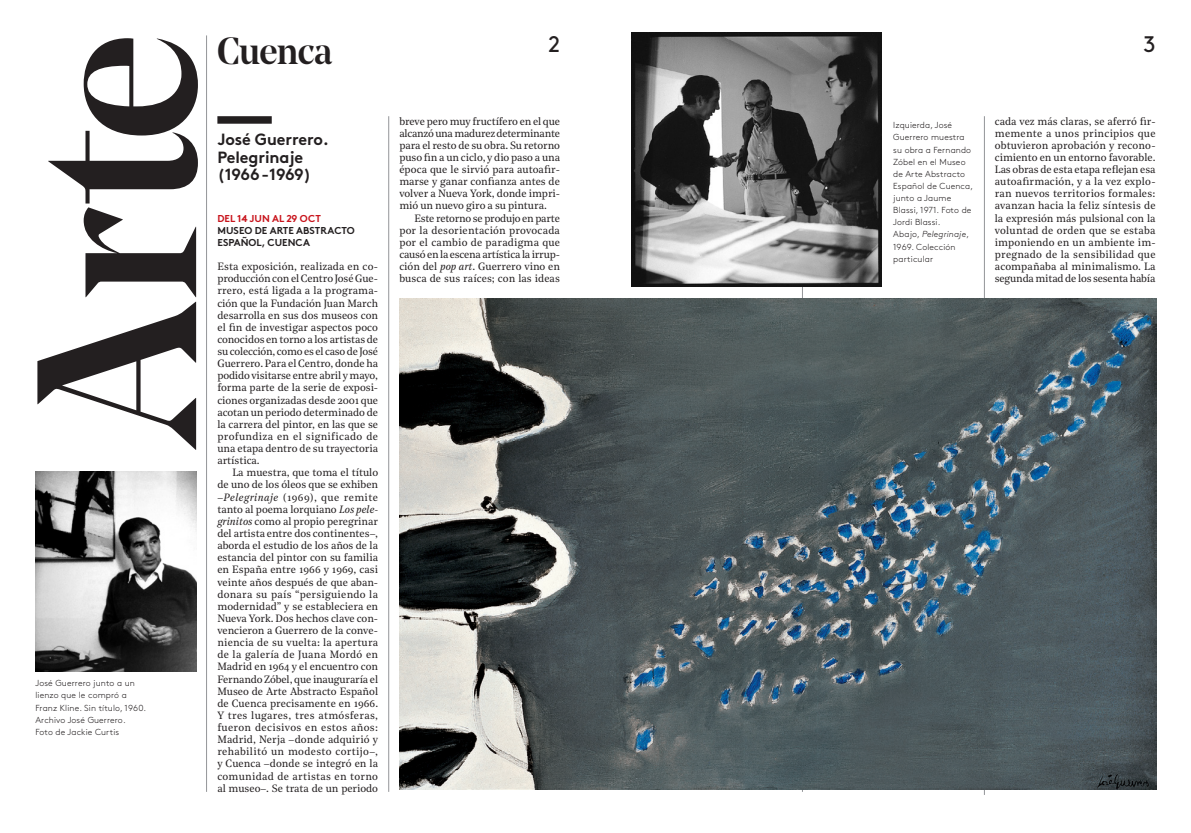
<style>
.page{position:relative;width:1191px;height:833px;background:#fff}
.page>*{position:absolute;margin:0;border:0;box-sizing:border-box;transform-origin:0 0}
.t1{font:500 225.75px "Noe Display";color:#231f20}
.Encabezados_Pagina{font:500 37.5px "Noe Display";letter-spacing:-.02em;color:#231f20}
.t2{font:22.5px "Brown Pro";color:#231f20}
.Titulo_acto{font:700 16.25px/17.5px "Brown Pro";letter-spacing:-.005em;color:#231f20}
.Texto{font:10.5px/12.1px "Noe Text";letter-spacing:-.005em;color:#231f20;text-align:justify}
.Fecha{font:700 10px/12.1px "Brown Pro";letter-spacing:.005em;color:#231f20}
.Pie_de_foto{font:300 8.75px/12.1px "Brown Pro";letter-spacing:.015em;color:#231f20}
.s1{font-style:italic}
.s2{color:#c8131b}
</style>
<div class="page">
<hr style="left:206px;top:35px;width:1px;height:757px;background:#939598">
<hr style="left:802px;top:116px;width:1px;height:676px;background:#939598">
<hr style="left:984px;top:116px;width:1px;height:679px;background:#939598">
<div style="left:217px;top:116px;width:55px;height:8px;background:#231f20"></div>
<hr style="left:388px;top:116px;width:1px;height:676px;background:#939598">
<img style="left:399px;top:298px;width:757px;height:491px">
<img style="left:631px;top:33px;width:250px;height:253px">
<img style="left:35px;top:471px;width:161px;height:200px">
<p class="t1" style="left:-25px;top:446px;width:415px;rotate:-90deg">Arte</p>
<p class="t2" style="left:548px;top:27px;width:13px">2</p>
<p class="t2" style="left:1143px;top:27px;width:14px">3</p>
<p class="Encabezados_Pagina" style="left:217px;top:27px;width:117px">Cuenca</p>
<p class="Texto" style="left:399px;top:114px;width:162px">breve pero muy fructífero en el que alcanzó una madurez determinante para el resto de su obra. Su retorno puso fin a un ciclo, y dio paso a una época que le sirvió para autoafir‑ marse y ganar confianza antes de volver a Nueva York, donde impri‑ mió un nuevo giro a su pintura.</p>
<p class="Texto" style="left:399px;top:211px;width:162px;text-indent:15px">Este retorno se produjo en parte por la desorientación provocada por el cambio de paradigma que causó en la escena artística la irrup‑ ción del <span class="s1">pop art</span>. Guerrero vino en busca de sus raíces; con las ideas</p>
<p class="Texto" style="left:994px;top:114px;width:162px">cada vez más claras, se aferró fir‑ memente a unos principios que obtuvieron aprobación y recono‑ cimiento en un entorno favorable.<br>Las obras de esta etapa reflejan esa autoafirmación, y a la vez explo‑ ran nuevos territorios formales: avanzan hacia la feliz síntesis de la expresión más pulsional con la voluntad de orden que se estaba imponiendo en un ambiente im‑ pregnado de la sensibilidad que acompañaba al minimalismo. La segunda mitad de los sesenta había</p>
<p class="Pie_de_foto" style="left:893px;top:119px;width:81px">Izquierda, José<br>Guerrero muestra su obra a Fernando<br>Zóbel en el Museo de Arte Abstracto<br>Español de Cuenca, junto a Jaume<br>Blassi, 1971. Foto de<br>Jordi Blassi.</p>
<p class="Pie_de_foto" style="left:893px;top:228px;width:77px">Abajo, <span class="s1">Pelegrinaje</span>,<br>1969. Colección particular</p>
<p class="Titulo_acto" style="left:217px;top:129px;width:113px">José Guerrero.<br>Pelegrinaje (1966-1969)</p>
<p class="Fecha" style="left:217px;top:211px;width:139px"><span class="s2">DEL 14 JUN AL 29 OCT<br></span>MUSEO DE ARTE ABSTRACTO<br>ESPAÑOL, CUENCA</p>
<p class="Texto" style="left:217px;top:260px;width:162px">Esta exposición, realizada en co‑ producción con el Centro José Gue‑ rrero, está ligada a la programa‑ ción que la Fundación Juan March desarrolla en sus dos museos con el fin de investigar aspectos poco conocidos en torno a los artistas de su colección, como es el caso de José Guerrero. Para el Centro, donde ha podido visitarse entre abril y mayo, forma parte de la serie de exposi‑ ciones organizadas desde 2001 que acotan un periodo determinado de la carrera del pintor, en las que se profundiza en el significado de una etapa dentro de su trayectoria artística.</p>
<p class="Texto" style="left:217px;top:466px;width:162px;text-indent:15px">La muestra, que toma el título de uno de los óleos que se exhiben –<span class="s1">Pelegrinaje</span> (1969), que remite tanto al poema lorquiano <span class="s1">Los pele&shy;grinitos</span> como al propio peregrinar del artista entre dos continentes–, aborda el estudio de los años de la estancia del pintor con su familia en España entre 1966 y 1969, casi veinte años después de que aban‑ donara su país “persiguiendo la modernidad” y se estableciera en Nueva York. Dos hechos clave con‑ vencieron a Guerrero de la conve‑ niencia de su vuelta: la apertura de la galería de Juana Mordó en Madrid en 1964 y el encuentro con Fernando Zóbel, que inauguraría el Museo de Arte Abstracto Español de Cuenca precisamente en 1966.<br>Y tres lugares, tres atmósferas, fueron decisivos en estos años:<br>Madrid, Nerja –donde adquirió y rehabilitó un modesto cortijo–, y Cuenca –donde se integró en la comunidad de artistas en torno al museo–. Se trata de un periodo</p>
<p class="Pie_de_foto" style="left:35px;top:676px;width:112px">José Guerrero junto a un lienzo que le compró a<br>Franz Kline. Sin título, 1960.<br>Archivo José Guerrero.<br>Foto de Jackie Curtis</p>
</div>
